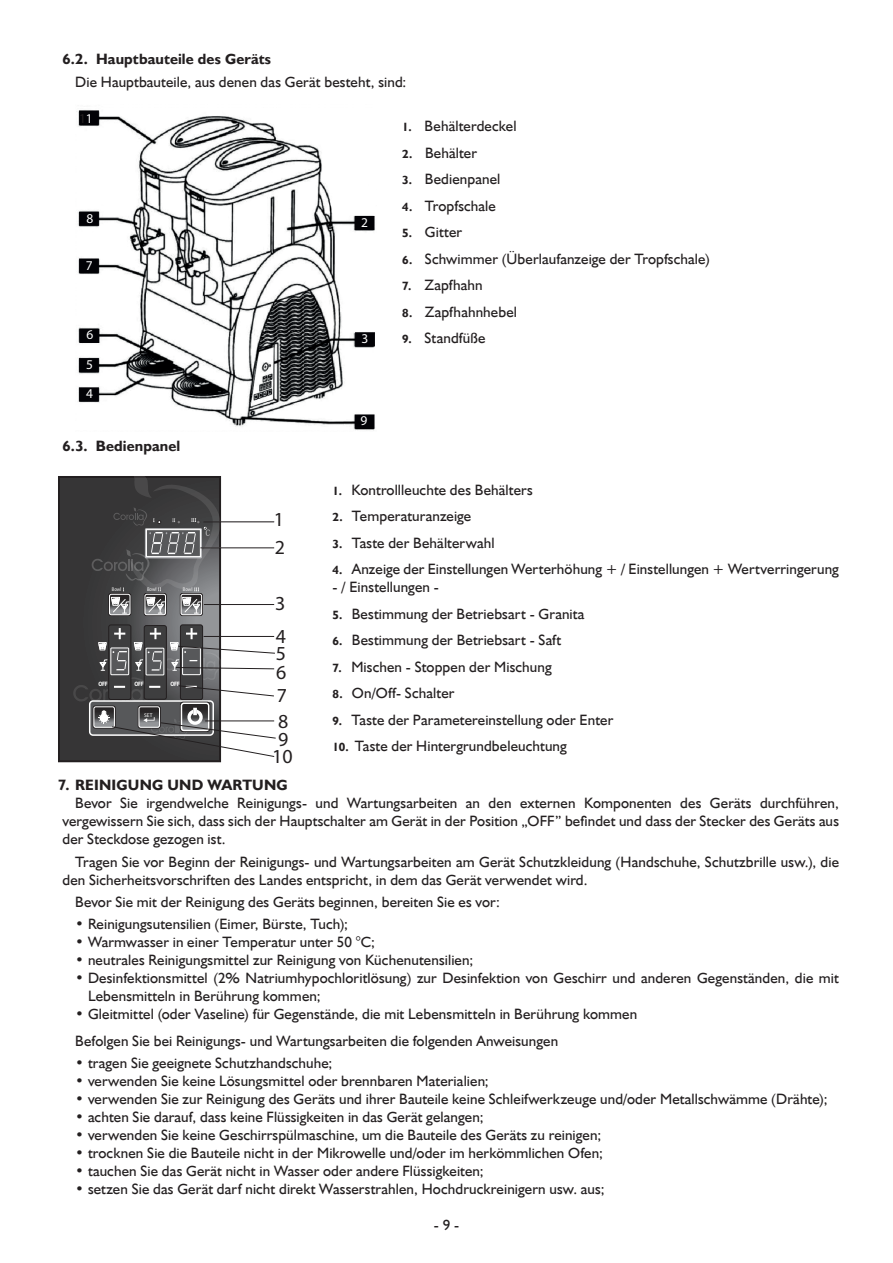
<style>
.page{position:relative;width:893px;height:1263px;background:#fff}
.page>*{position:absolute;margin:0;border:0;box-sizing:border-box;transform-origin:0 0}
.t1{font:19.95px/27.6px "Myriad Pro";color:#231f20}
.t2{font:600 17.25px "Myriad Pro";color:#231f20}
.Tekst_podstawowy{font:15px/18px "Humanst 521 EU";letter-spacing:.01em;color:#231f20}
.t3{font:700 15px "Humanst 521 EU";letter-spacing:.01em;color:#231f20}
.t4{font:13.5px/29.1px "Myriad Pro";color:#fff}
.t5{font:13.5px "Myriad Pro";color:#231f20}
.t6{font:700 9px "Arial";color:#fff;scale:.95 1}
.t7{font:700 6.3px "Myriad Pro";letter-spacing:-.04em;color:#fff;scale:.88 1}
.t8{font:5.4px "Myriad Pro";color:#fff;scale:.87 1}
.t9{font:5.4px "Myriad Pro";color:#fff}
.s1{color:#fff}
.s2{font-weight:700;font-size:12px}
.s3{font-weight:700}
</style>
<div class="page">
<img style="left:76px;top:110px;width:299px;height:321px">
<svg style="left:61px;top:479px;width:157px;height:280px;background:#3d3c3e"></svg>
<div style="left:58px;top:476px;width:163px;height:286px;border:2px solid #231f20"></div>
<div style="left:108px;top:624px;width:23px;height:76px;border:1px solid #231f20;border-radius:2px"></div>
<div style="left:108px;top:593px;width:23px;height:23px;border:1px solid #231f20;border-radius:2px"></div>
<div style="left:144px;top:593px;width:23px;height:23px;border:1px solid #231f20;border-radius:2px"></div>
<div style="left:180px;top:624px;width:23px;height:76px;border:1px solid #231f20;border-radius:2px"></div>
<div style="left:180px;top:593px;width:23px;height:23px;border:1px solid #231f20;border-radius:2px"></div>
<svg style="left:92px;top:476px;width:129px;height:139px;background:#565557"></svg>
<hr style="left:200px;top:547px;width:74px;height:1px;background:#231f20">
<hr style="left:203px;top:521px;width:71px;height:1px;background:#231f20">
<hr style="left:204px;top:604px;width:70px;height:1px;background:#231f20">
<svg style="left:73px;top:625px;width:203px;height:133px"></svg>
<hr style="left:205px;top:720px;width:69px;height:1px;background:#231f20">
<p class="t3" style="left:63px;top:50px;width:210px">6.2. Hauptbauteile des Geräts</p>
<p class="Tekst_podstawowy" style="left:75px;top:72px;width:333px">Die Hauptbauteile, aus denen das Gerät besteht, sind:</p>
<p class="t5" style="left:79px;top:110px;width:15px">1<span class="s1">1</span></p>
<p class="Tekst_podstawowy" style="left:402px;top:117px;width:116px"><span class="s2">1.</span> Behälterdeckel</p>
<p class="Tekst_podstawowy" style="left:402px;top:143px;width:76px"><span class="s2">2.</span> Behälter</p>
<p class="Tekst_podstawowy" style="left:402px;top:170px;width:100px"><span class="s2">3.</span> Bedienpanel</p>
<p class="Tekst_podstawowy" style="left:402px;top:196px;width:95px"><span class="s2">4.</span> Tropfschale</p>
<p class="Tekst_podstawowy" style="left:402px;top:223px;width:61px"><span class="s2">5.</span> Gitter</p>
<p class="Tekst_podstawowy" style="left:402px;top:249px;width:309px"><span class="s2">6.</span> Schwimmer (Überlaufanzeige der Tropfschale)</p>
<p class="Tekst_podstawowy" style="left:402px;top:276px;width:82px"><span class="s2">7.</span> Zapfhahn</p>
<p class="Tekst_podstawowy" style="left:402px;top:302px;width:116px"><span class="s2">8.</span> Zapfhahnhebel</p>
<p class="Tekst_podstawowy" style="left:402px;top:329px;width:85px"><span class="s2">9.</span> Standfüße</p>
<p class="t4" style="left:87px;top:203px;width:8px">8</p>
<p class="t4" style="left:86px;top:250px;width:8px">7</p>
<p class="t4" style="left:361px;top:208px;width:8px">2</p>
<p class="t4" style="left:87px;top:320px;width:8px">6</p>
<p class="t4" style="left:86px;top:349px;width:9px">5<br>4</p>
<p class="t4" style="left:362px;top:324px;width:8px">3</p>
<p class="t3" style="left:63px;top:436px;width:119px">6.3. Bedienpanel</p>
<p class="t6" style="left:206px;top:528px;width:6px">C</p>
<p class="t8" style="left:112px;top:586px;width:13px">Bowl</p>
<p class="t8" style="left:147px;top:586px;width:13px">Bowl</p>
<p class="t8" style="left:183px;top:586px;width:13px">Bowl</p>
<p class="t7" style="left:98px;top:680px;width:12px">OFF</p>
<p class="t7" style="left:134px;top:680px;width:12px">OFF</p>
<p class="t9" style="left:144px;top:712px;width:10px">SET</p>
<p class="t7" style="left:170px;top:680px;width:12px">OFF</p>
<p class="t1" style="left:274px;top:505px;width:13px">1<br>2</p>
<p class="t1" style="left:275px;top:587px;width:12px;line-height:32.7px">3<br>4</p>
<p class="t1" style="left:276px;top:643px;width:12px;line-height:19.2px">5<br>6</p>
<p class="t1" style="left:277px;top:683px;width:13px;line-height:25.2px">7<br>8</p>
<p class="t1" style="left:272px;top:730px;width:22px;line-height:17.4px">9<br>10</p>
<p class="t4" style="left:361px;top:406px;width:8px">9</p>
<p class="Tekst_podstawowy" style="left:333px;top:481px;width:202px"><span class="s2">1.</span> Kontrollleuchte des Behälters</p>
<p class="Tekst_podstawowy" style="left:333px;top:507px;width:140px"><span class="s2">2.</span> Temperaturanzeige</p>
<p class="Tekst_podstawowy" style="left:333px;top:534px;width:164px"><span class="s2">3.</span> Taste der Behälterwahl</p>
<p class="Tekst_podstawowy" style="left:333px;top:560px;width:508px"><span class="s2">4.</span> Anzeige der Einstellungen Werterhöhung + / Einstellungen + Wertverringerung</p>
<p class="Tekst_podstawowy" style="left:333px;top:578px;width:108px">- / Einstellungen -</p>
<p class="Tekst_podstawowy" style="left:333px;top:605px;width:253px"><span class="s2">5.</span> Bestimmung der Betriebsart - Granita</p>
<p class="Tekst_podstawowy" style="left:333px;top:631px;width:230px"><span class="s2">6.</span> Bestimmung der Betriebsart - Saft</p>
<p class="Tekst_podstawowy" style="left:333px;top:658px;width:221px"><span class="s2">7.</span> Mischen - Stoppen der Mischung</p>
<p class="Tekst_podstawowy" style="left:333px;top:684px;width:123px"><span class="s2">8.</span> On/Off- Schalter</p>
<p class="Tekst_podstawowy" style="left:333px;top:711px;width:282px"><span class="s2">9.</span> Taste der Parametereinstellung oder Enter</p>
<p class="Tekst_podstawowy" style="left:333px;top:737px;width:236px"><span class="s2">10.</span> Taste der Hintergrundbeleuchtung</p>
<p class="t2" style="left:354px;top:578px;width:13px">H</p>
<p class="t3" style="left:58px;top:776px;width:231px">7. REINIGUNG UND WARTUNG</p>
<p class="Tekst_podstawowy" style="left:63px;top:794px;width:778px;text-align:justify;text-indent:13px">Bevor Sie irgendwelche Reinigungs- und Wartungsarbeiten an den externen Komponenten des Geräts durchführen, vergewissern Sie sich, dass sich der Hauptschalter am Gerät in der Position „OFF” befindet und dass der Stecker des Geräts aus der Steckdose gezogen ist.</p>
<p class="Tekst_podstawowy" style="left:63px;top:852px;width:778px;text-indent:13px">Tragen Sie vor Beginn der Reinigungs- und Wartungsarbeiten am Gerät Schutzkleidung (Handschuhe, Schutzbrille usw.), die den Sicherheitsvorschriften des Landes entspricht, in dem das Gerät verwendet wird.</p>
<p class="Tekst_podstawowy" style="left:75px;top:893px;width:426px">Bevor Sie mit der Reinigung des Geräts beginnen, bereiten Sie es vor:</p>
<p class="Tekst_podstawowy" style="left:75px;top:915px;width:274px"><span class="s3">•</span> Reinigungsutensilien (Eimer, Bürste, Tuch);</p>
<p class="Tekst_podstawowy" style="left:75px;top:933px;width:301px"><span class="s3">•</span> Warmwasser in einer Temperatur unter 50 °C;</p>
<p class="Tekst_podstawowy" style="left:75px;top:951px;width:399px"><span class="s3">•</span> neutrales Reinigungsmittel zur Reinigung von Küchenutensilien;</p>
<p class="Tekst_podstawowy" style="left:88px;top:969px;width:752px;text-indent:-13px"><span class="s3">•</span> Desinfektionsmittel (2% Natriumhypochloritlösung) zur Desinfektion von Geschirr und anderen Gegenständen, die mit<br>Lebensmitteln in Berührung kommen;</p>
<p class="Tekst_podstawowy" style="left:75px;top:1005px;width:563px"><span class="s3">•</span> Gleitmittel (oder Vaseline) für Gegenstände, die mit Lebensmitteln in Berührung kommen</p>
<p class="Tekst_podstawowy" style="left:75px;top:1031px;width:484px">Befolgen Sie bei Reinigungs- und Wartungsarbeiten die folgenden Anweisungen</p>
<p class="Tekst_podstawowy" style="left:75px;top:1054px;width:259px"><span class="s3">•</span> tragen Sie geeignete Schutzhandschuhe;</p>
<p class="Tekst_podstawowy" style="left:75px;top:1072px;width:415px"><span class="s3">•</span> verwenden Sie keine Lösungsmittel oder brennbaren Materialien;</p>
<p class="Tekst_podstawowy" style="left:75px;top:1090px;width:754px"><span class="s3">•</span> verwenden Sie zur Reinigung des Geräts und ihrer Bauteile keine Schleifwerkzeuge und/oder Metallschwämme (Drähte);</p>
<p class="Tekst_podstawowy" style="left:75px;top:1108px;width:410px"><span class="s3">•</span> achten Sie darauf, dass keine Flüssigkeiten in das Gerät gelangen;</p>
<p class="Tekst_podstawowy" style="left:75px;top:1126px;width:527px"><span class="s3">•</span> verwenden Sie keine Geschirrspülmaschine, um die Bauteile des Geräts zu reinigen;</p>
<p class="Tekst_podstawowy" style="left:75px;top:1144px;width:529px"><span class="s3">•</span> trocknen Sie die Bauteile nicht in der Mikrowelle und/oder im herkömmlichen Ofen;</p>
<p class="Tekst_podstawowy" style="left:75px;top:1162px;width:410px"><span class="s3">•</span> tauchen Sie das Gerät nicht in Wasser oder andere Flüssigkeiten;</p>
<p class="Tekst_podstawowy" style="left:75px;top:1180px;width:531px"><span class="s3">•</span> setzen Sie das Gerät darf nicht direkt Wasserstrahlen, Hochdruckreinigern usw. aus;</p>
<p class="Tekst_podstawowy" style="left:434px;top:1216px;width:27px">- 9 -</p>
</div>
